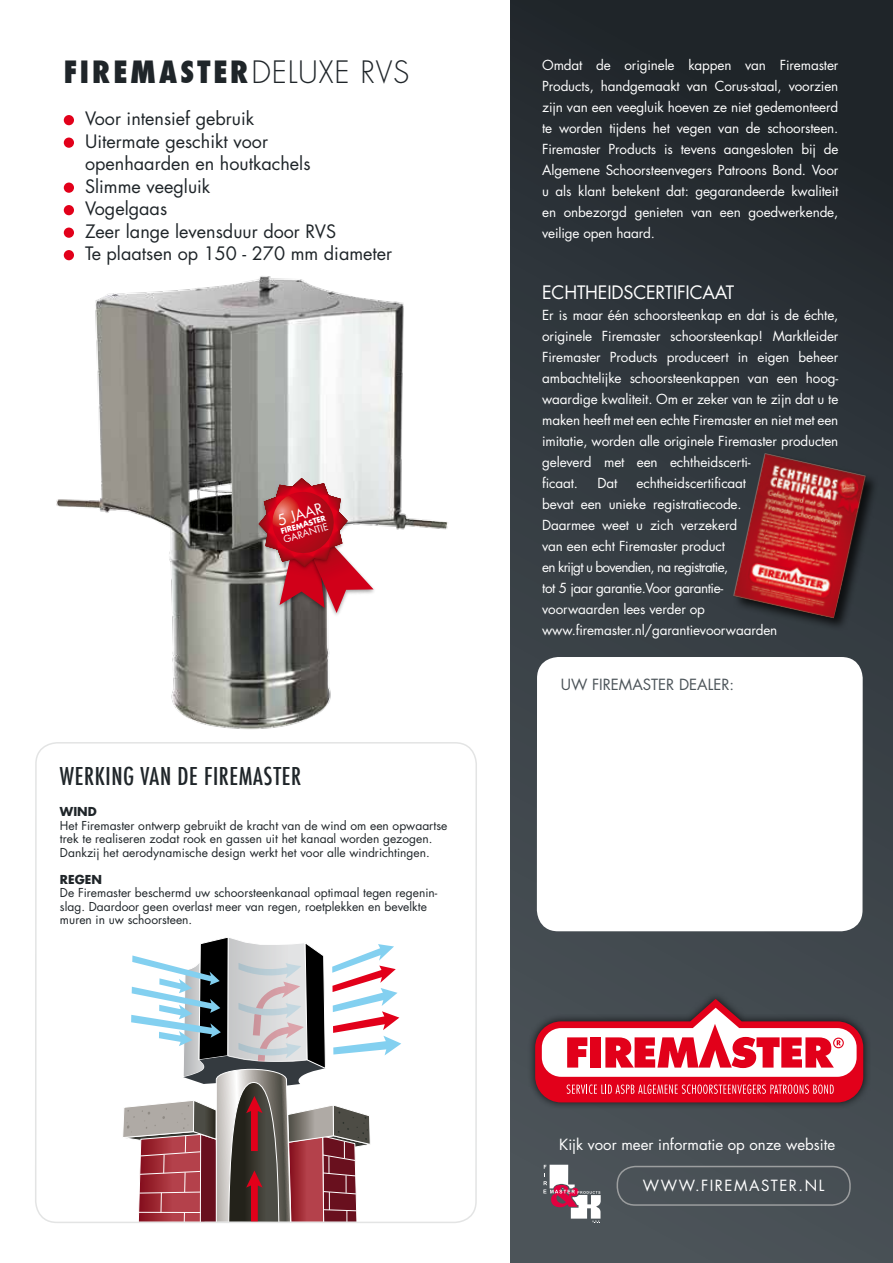
<style>
.page{position:relative;width:893px;height:1263px;background:#fff}
.page>*{position:absolute;margin:0;border:0;box-sizing:border-box;transform-origin:0 0}
.t1{font:800 condensed 30px "Futura";letter-spacing:.1em;color:#1f2529}
.t2{font:500 condensed 24px "Futura";letter-spacing:.025em;color:#1f2529}
.t3{font:18px "Futura";color:#1f2529}
.t4{font:18px "Futura";letter-spacing:-.01em;color:#fff}
.t5{font:15px "Futura";color:#fff}
.t6{font:15px "Futura";color:#4c5459}
.t7{font:15px "Futura";letter-spacing:.1em;color:#fff}
.t8{font:14.55px "Futura";color:#fff}
.t9{font:13.5px/21px "Futura";letter-spacing:-.01em;color:#fff}
.t10{font:12px/13.5px "Futura";color:#1f2529}
.t11{font:700 12px "Futura";color:#1f2529}
.t12{font:9.6px "Futura";color:#fff}
.t13{font:700 7.5px "Futura";color:#fff}
.s1{font-weight:300;font-stretch:normal}
</style>
<div class="page">
<img style="left:56px;top:258px;width:392px;height:472px">
<img style="left:254px;top:584px;width:92px;height:45px">
<img style="left:299px;top:519px;width:85px;height:105px">
<img style="left:244px;top:465px;width:119px;height:119px">
<svg style="left:258px;top:478px;width:116px;height:135px"></svg>
<div style="left:64px;top:115px;width:10px;height:10px;background:#e2001a;border-radius:50%"></div>
<div style="left:64px;top:138px;width:10px;height:10px;background:#e2001a;border-radius:50%"></div>
<div style="left:64px;top:183px;width:10px;height:10px;background:#e2001a;border-radius:50%"></div>
<div style="left:64px;top:205px;width:10px;height:10px;background:#e2001a;border-radius:50%"></div>
<div style="left:64px;top:228px;width:10px;height:10px;background:#e2001a;border-radius:50%"></div>
<div style="left:64px;top:250px;width:10px;height:10px;background:#e2001a;border-radius:50%"></div>
<div style="left:510px;top:0;width:383px;height:1263px;background:linear-gradient(to bottom,#20262b,#4d555b)"></div>
<div style="left:537px;top:657px;width:326px;height:274px;background:#fff;border-radius:21px"></div>
<div style="left:731px;top:451px;width:147px;height:179px;background:#000;opacity:.75"></div>
<img style="left:727px;top:449px;width:142px;height:169px">
<div style="left:616px;top:1166px;width:235px;height:40px;border:2px solid #9c9e9f;border-radius:18px"></div>
<div style="left:527px;top:990px;width:344px;height:119px;background:#000;opacity:.75"></div>
<svg style="left:535px;top:999px;width:328px;height:103px"></svg>
<svg style="left:543px;top:1165px;width:58px;height:58px"></svg>
<svg style="left:123px;top:937px;width:278px;height:283px"></svg>
<div style="left:35px;top:742px;width:442px;height:481px;border:2px solid #e3e4e4;border-radius:21px"></div>
<h1 class="t1" style="left:64px;top:52px;width:347px">FIREMASTER<span class="s1">DELUXE RVS</span></h1>
<h3 class="t3" style="left:74px;top:106px;width:182px">Voor intensief gebruik</h3>
<h3 class="t3" style="left:74px;top:129px;width:196px">U itermate geschikt voor</h3>
<h3 class="t3" style="left:85px;top:151px;width:227px">openhaarden en houtkachels</h3>
<h3 class="t3" style="left:74px;top:174px;width:138px">Slimme veegluik</h3>
<h3 class="t3" style="left:74px;top:196px;width:95px">Vogelgaas</h3>
<h3 class="t3" style="left:74px;top:219px;width:243px">Zeer lange levensduur door RVS</h3>
<h3 class="t3" style="left:85px;top:241px;width:309px">Te plaatsen op 150 - 270 mm diameter</h3>
<p class="t8" style="left:275px;top:512px;width:48px;rotate:-17deg">5 JAAR</p>
<p class="t12" style="left:282px;top:533px;width:48px;rotate:-17deg">GARANTIE</p>
<p class="t13" style="left:279px;top:526px;width:48px;rotate:-17deg">FIREMASTER</p>
<h2 class="t2" style="left:60px;top:761px;width:243px">WERKING VAN DE FIREMASTER</h2>
<p class="t11" style="left:60px;top:803px;width:38px">WIND</p>
<p class="t10" style="left:60px;top:818px;width:389px">Het Firemaster ontwerp gebruikt de kracht van de wind om een opwaartse trek te realiseren zodat rook en gassen uit het kanaal worden gezogen.<br>Dankzij het aerodynamische design werkt het voor alle windrichtingen.</p>
<p class="t11" style="left:60px;top:871px;width:44px">REGEN</p>
<p class="t10" style="left:60px;top:886px;width:379px">De Firemaster beschermd uw schoorsteenkanaal optimaal tegen regenin&shy;slag. Daardoor geen overlast meer van regen, roetplekken en bevelkte muren in uw schoorsteen.</p>
<p class="t9" style="left:542px;top:54px;width:298px;text-align:justify">Omdat de originele kappen van Firemaster Products, handgemaakt van Corus-staal, voorzien zijn van een veegluik hoeven ze niet gedemonteerd te worden tijdens het vegen van de schoorsteen.<br>Firemaster Products is tevens aangesloten bij de Algemene Schoorsteenvegers Patroons Bond. Voor u als klant betekent dat: gegarandeerde kwaliteit en onbezorgd genieten van een goedwerkende, veilige open haard.</p>
<h3 class="t4" style="left:542px;top:280px;width:189px">Echtheidscertif icaat</h3>
<p class="t9" style="left:542px;top:304px;width:298px">Er is maar één schoorsteenkap en dat is de échte, originele Firemaster schoorsteenkap! Marktleider Firemaster Products produceert in eigen beheer ambachtelijke schoorsteenkappen van een hoog&shy;waardige kwaliteit. Om er zeker van te zijn dat u te maken heeft met een echte Firemaster en niet met een imitatie, worden alle originele Firemaster producten geleverd met een echtheidscerti-<br>ficaat.</p>
<p class="t9" style="left:542px;top:472px;width:237px;text-indent:94px">echtheidscertificaat bevat een unieke registratiecode.<br>Daarmee weet u zich verzekerd<br>van een echt Firemaster product<br>en krijgt u bovendien, na registratie,<br>tot 5 jaar garantie.Voor garantie&shy;voorwaarden lees verder op www.firemaster.nl/garantievoorwaarden</p>
<p class="t9" style="left:597px;top:472px;width:21px">Dat</p>
<p class="t6" style="left:561px;top:674px;width:175px">Uw f iremaster dealer:</p>
<p class="t5" style="left:559px;top:1134px;width:277px">Kijk voor meer informatie op onze website</p>
<p class="t7" style="left:643px;top:1175px;width:183px">www.f iremaster.nl</p>
</div>
